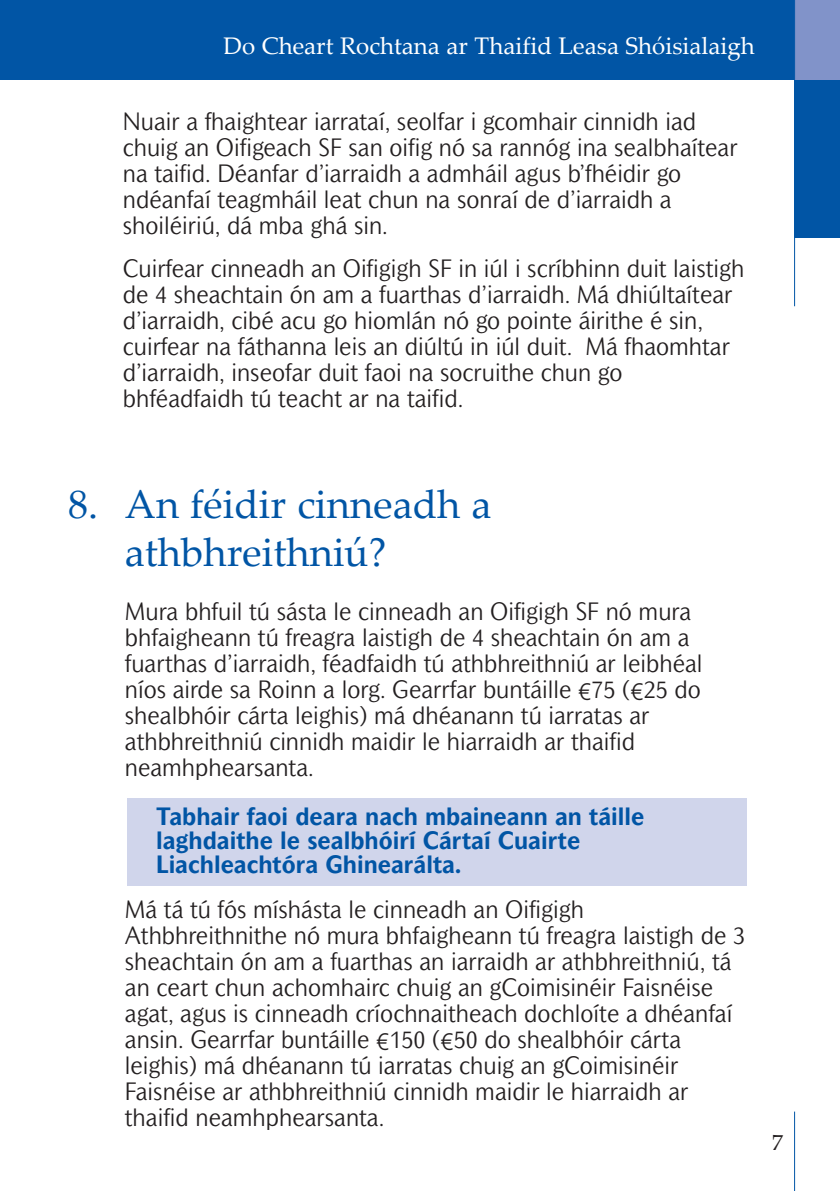
<style>
.page{position:relative;width:840px;height:1191px;background:#fff}
.page>*{position:absolute;margin:0;border:0;box-sizing:border-box;transform-origin:0 0}
.t1{font:40px/48px "Palatino Linotype";color:#0155a5}
.t2{font:300 24px/26px "Mahsuri Sans";color:#231f20}
.t3{font:700 24px/24px "Mahsuri Sans";color:#0155a5}
.t4{font:24px "Palatino Linotype";color:#fff}
.t5{font:22px "Palatino Linotype";color:#231f20}
.s1{font-family:"Frutiger"}
</style>
<div class="page">
<div style="left:0;top:0;width:794px;height:79px;background:#0155a5"></div>
<div style="left:794px;top:79px;width:45px;height:159px;background:#0155a5"></div>
<hr style="left:793px;top:1111px;width:1px;height:80px;background:#0155a5">
<div style="left:794px;top:0;width:45px;height:79px;background:#8193c9"></div>
<hr style="left:793px;top:0;width:1px;height:306px;background:#0155a5">
<div style="left:128px;top:798px;width:618px;height:88px;background:#d0d5eb"></div>
<p class="t4" style="left:223px;top:37px;width:532px">Do Cheart Rochtana ar Thaifid Leasa Shóisialaigh</p>
<p class="t2" style="left:123px;top:110px;width:616px">Nuair a fhaightear iarrataí, seolfar i gcomhair cinnidh iad chuig an Oifigeach SF san oifig nó sa rannóg ina sealbhaítear na taifid. Déanfar d’iarraidh a admháil agus b’fhéidir go ndéanfaí teagmháil leat chun na sonraí de d’iarraidh a shoiléiriú, dá mba ghá sin.</p>
<p class="t2" style="left:123px;top:257px;width:622px">Cuirfear cinneadh an Oifigigh SF in iúl i scríbhinn duit laistigh de 4 sheachtain ón am a fuarthas d’iarraidh. Má dhiúltaítear d’iarraidh, cibé acu go hiomlán nó go pointe áirithe é sin, cuirfear na fáthanna leis an diúltú in iúl duit. Má fhaomhtar d’iarraidh, inseofar duit faoi na socruithe chun go bhféadfaidh tú teacht ar na taifid.</p>
<h1 class="t1" style="left:125px;top:485px;width:368px;text-indent:-57px">8. An féidir cinneadh a athbhreithniú?</h1>
<p class="t2" style="left:125px;top:600px;width:579px">Mura bhfuil tú sásta le cinneadh an Oifigigh SF nó mura bhfaigheann tú freagra laistigh de 4 sheachtain ón am a fuarthas d’iarraidh, féadfaidh tú athbhreithniú ar leibhéal níos airde sa Roinn a lorg. Gearrfar buntáille <span class="s1">€</span>75 (<span class="s1">€</span>25 do shealbhóir cárta leighis) má dhéanann tú iarratas ar athbhreithniú cinnidh maidir le hiarraidh ar thaifid neamhphearsanta.</p>
<p class="t3" style="left:156px;top:806px;width:489px">Tabhair faoi deara nach mbaineann an táille laghdaithe le sealbhóirí Cártaí Cuairte<br>Liachleachtóra Ghinearálta.</p>
<p class="t2" style="left:125px;top:897px;width:621px">Má tá tú fós míshásta le cinneadh an Oifigigh Athbhreithnithe nó mura bhfaigheann tú freagra laistigh de 3 sheachtain ón am a fuarthas an iarraidh ar athbhreithniú, tá an ceart chun achomhairc chuig an gCoimisinéir Faisnéise agat, agus is cinneadh críochnaitheach dochloíte a dhéanfaí ansin. Gearrfar buntáille <span class="s1">€</span>150 (<span class="s1">€</span>50 do shealbhóir cárta leighis) má dhéanann tú iarratas chuig an gCoimisinéir Faisnéise ar athbhreithniú cinnidh maidir le hiarraidh ar thaifid neamhphearsanta.</p>
<p class="t5" style="left:771px;top:1134px;width:12px">7</p>
</div>
